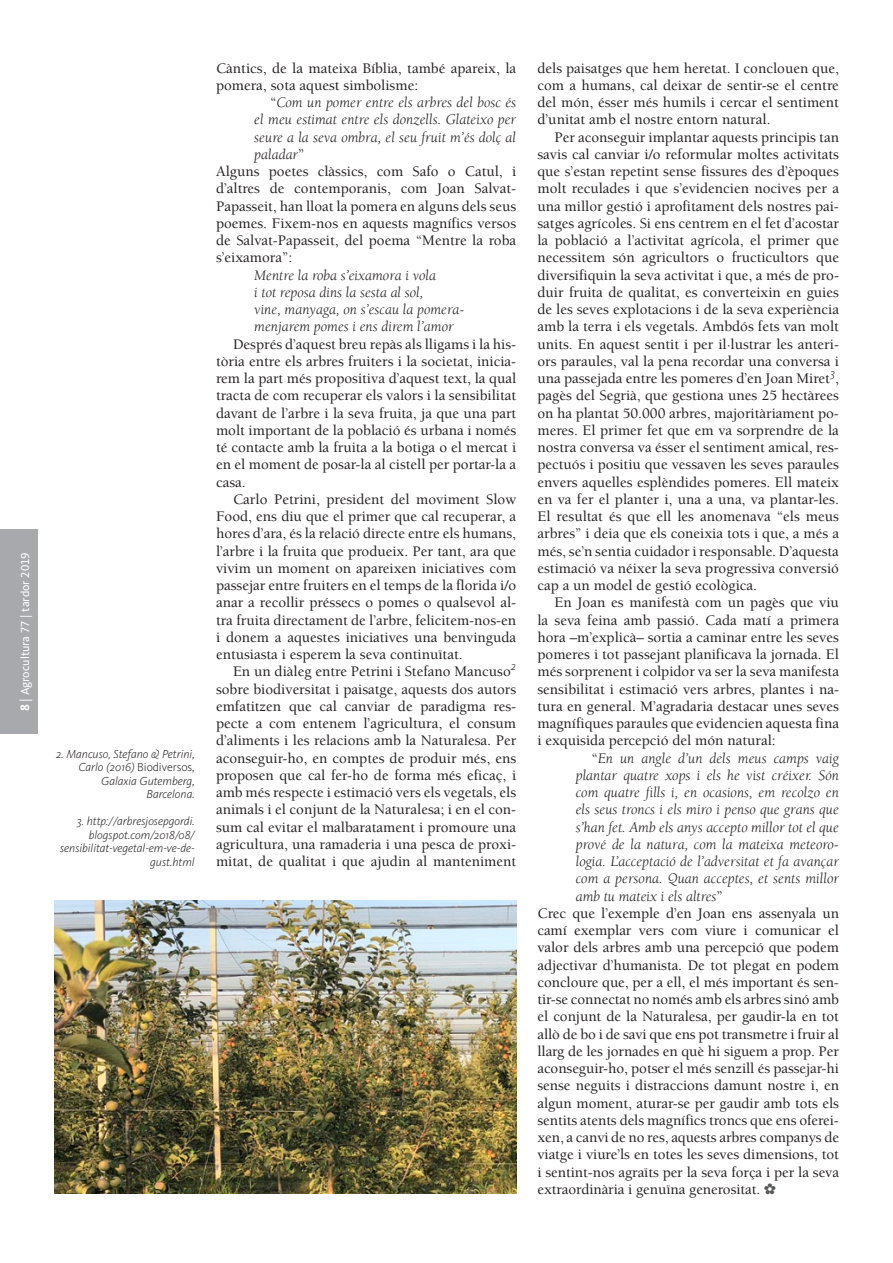
<style>
.page{position:relative;width:893px;height:1263px;background:#fff}
.page>*{position:absolute;margin:0;border:0;box-sizing:border-box;transform-origin:0 0}
.t1{font:500 15px/17.2px "Berkeley";letter-spacing:-.005em;color:#231f20;text-align:justify}
.t2{font:italic 15px/17.2px "Berkeley";color:#231f20}
.t3{font:italic 300 12px/13.5px "Kievit OT";color:#231f20;text-align:right}
.t4{font:12px "Kievit OT";color:#fff}
.s1{font-weight:700;font-size:12.75px}
.s2{font-size:12.75px}
.s3{font-style:normal}
.s4{font-weight:500;font-style:normal}
.s5{color:#57585a}
</style>
<div class="page">
<div style="left:0;top:529px;width:38px;height:204px;background:#a8a9ad"></div>
<hr style="left:892px;top:0;width:1px;height:206px;background:#57585a">
<img style="left:54px;top:901px;width:462px;height:293px">
<p class="t4" style="left:18px;top:711px;width:161px;rotate:-90deg"><span class="s1">8</span> <span class="s2">|</span> Agrocultura 77 | tardor 2019</p>
<p class="t3" style="left:56px;top:747px;width:140px">2. Mancuso, Stefano &amp; Petrini,<br>Carlo (2016) <span class="s3">Biodiversos</span>,<br>Galaxia Gutemberg,<br>Barcelona.</p>
<p class="t3" style="left:60px;top:814px;width:136px">3. http://arbresjosepgordi. blogspot.com/2018/08/ sensibilitat-vegetal-em-ve-de&shy;gust.html</p>
<p class="t1" style="left:216px;top:59px;width:302px">Càntics, de la mateixa Bíblia, també apareix, la pomera, sota aquest simbolisme:</p>
<p class="t2" style="left:270px;top:94px;width:248px"><span class="s4">“</span>Com un pomer entre els arbres del bosc és</p>
<p class="t2" style="left:254px;top:111px;width:263px">el meu estimat entre els donzells. Glateixo per</p>
<p class="t2" style="left:254px;top:129px;width:263px">seure a la seva ombra, el seu fruit m’és dolç al</p>
<p class="t2" style="left:254px;top:146px;width:52px">paladar<span class="s4">”</span></p>
<p class="t1" style="left:216px;top:163px;width:302px">Alguns poetes clàssics, com Safo o Catul, i</p>
<p class="t1" style="left:216px;top:180px;width:302px">d’altres de contemporanis, com Joan Salvat-</p>
<p class="t1" style="left:216px;top:197px;width:302px">Papasseit, han lloat la pomera en alguns dels seus</p>
<p class="t1" style="left:216px;top:215px;width:302px">poemes. Fixem-nos en aquests magnífics versos</p>
<p class="t1" style="left:216px;top:232px;width:302px">de Salvat-Papasseit, del poema “Mentre la roba</p>
<p class="t1" style="left:216px;top:249px;width:78px">s’eixamora”:</p>
<p class="t2" style="left:254px;top:267px;width:212px">Mentre la roba s’eixamora i vola<br>i tot reposa dins la sesta al sol,<br>vine, manyaga, on s’escau la pomera&shy;menjarem pomes i ens direm l’amor</p>
<p class="t1" style="left:216px;top:335px;width:302px;text-indent:17px">Després d’aquest breu repàs als lligams i la his&shy;tòria entre els arbres fruiters i la societat, inicia&shy;rem la part més propositiva d’aquest text, la qual tracta de com recuperar els valors i la sensibilitat davant de l’arbre i la seva fruita, ja que una part molt important de la població és urbana i només té contacte amb la fruita a la botiga o el mercat i en el moment de posar-la al cistell per portar-la a casa.</p>
<p class="t1" style="left:216px;top:491px;width:302px;text-indent:17px">Carlo Petrini, president del moviment Slow Food, ens diu que el primer que cal recuperar, a hores d’ara, és la relació directe entre els humans, l’arbre i la fruita que produeix. Per tant, ara que vivim un moment on apareixen iniciatives com passejar entre fruiters en el temps de la florida i/o anar a recollir préssecs o pomes o qualsevol al&shy;tra fruita directament de l’arbre, felicitem-nos-en i donem a aquestes iniciatives una benvinguda entusiasta i esperem la seva continuïtat.</p>
<p class="t1" style="left:216px;top:663px;width:302px;text-indent:17px">En un diàleg entre Petrini i Stefano Mancuso<sup>2 </sup>sobre biodiversitat i paisatge, aquests dos autors emfatitzen que cal canviar de paradigma res&shy;pecte a com entenem l’agricultura, el consum d’aliments i les relacions amb la Naturalesa. Per aconseguir-ho, en comptes de produir més, ens proposen que cal fer-ho de forma més eficaç, i amb més respecte i estimació vers els vegetals, els animals i el conjunt de la Naturalesa; i en el con&shy;sum cal evitar el malbaratament i promoure una agricultura, una ramaderia i una pesca de proxi&shy;mitat, de qualitat i que ajudin al manteniment</p>
<p class="t1" style="left:537px;top:59px;width:303px">dels paisatges que hem heretat. I conclouen que, com a humans, cal deixar de sentir-se el centre del món, ésser més humils i cercar el sentiment d’unitat amb el nostre entorn natural.</p>
<p class="t1" style="left:537px;top:128px;width:303px;text-indent:17px">Per aconseguir implantar aquests principis tan savis cal canviar i/o reformular moltes activitats que s’estan repetint sense fissures des d’èpoques molt reculades i que s’evidencien nocives per a una millor gestió i aprofitament dels nostres pai&shy;satges agrícoles. Si ens centrem en el fet d’acostar la població a l’activitat agrícola, el primer que necessitem són agricultors o fructicultors que diversifiquin la seva activitat i que, a més de pro&shy;duir fruita de qualitat, es converteixin en guies de les seves explotacions i de la seva experiència amb la terra i els vegetals. Ambdós fets van molt units. En aquest sentit i per il·lustrar les anteri&shy;ors paraules, val la pena recordar una conversa i una passejada entre les pomeres d’en Joan Miret<sup>3</sup>, pagès del Segrià, que gestiona unes 25 hectàrees on ha plantat 50.000 arbres, majoritàriament po&shy;meres. El primer fet que em va sorprendre de la nostra conversa va ésser el sentiment amical, res&shy;pectuós i positiu que vessaven les seves paraules envers aquelles esplèndides pomeres. Ell mateix en va fer el planter i, una a una, va plantar-les.<br>El resultat és que ell les anomenava “els meus arbres” i deia que els coneixia tots i que, a més a més, se’n sentia cuidador i responsable. D’aquesta estimació va néixer la seva progressiva conversió cap a un model de gestió ecològica.</p>
<p class="t1" style="left:537px;top:594px;width:303px;text-indent:17px">En Joan es manifestà com un pagès que viu la seva feina amb passió. Cada matí a primera hora –m’explicà– sortia a caminar entre les seves pomeres i tot passejant planificava la jornada. El més sorprenent i colpidor va ser la seva manifesta sensibilitat i estimació vers arbres, plantes i na&shy;tura en general. M’agradaria destacar unes seves magnífiques paraules que evidencien aquesta fina i exquisida percepció del món natural:</p>
<p class="t2" style="left:591px;top:750px;width:249px"><span class="s4">“</span>En un angle d’un dels meus camps vaig</p>
<p class="t2" style="left:576px;top:767px;width:265px">plantar quatre xops i els he vist créixer. Són</p>
<p class="t2" style="left:576px;top:784px;width:265px">com quatre fills i, en ocasions, em recolzo en</p>
<p class="t2" style="left:576px;top:801px;width:265px">els seus troncs i els miro i penso que grans que</p>
<p class="t2" style="left:576px;top:819px;width:265px">s’han fet. Amb els anys accepto millor tot el que</p>
<p class="t2" style="left:576px;top:836px;width:265px">prové de la natura, com la mateixa meteoro-</p>
<p class="t2" style="left:576px;top:853px;width:265px">logia. L’acceptació de l’adversitat et fa avançar</p>
<p class="t2" style="left:576px;top:870px;width:265px">com a persona. Quan acceptes, et sents millor</p>
<p class="t2" style="left:576px;top:888px;width:149px">amb tu mateix i els altres<span class="s4">”</span></p>
<p class="t1" style="left:537px;top:905px;width:303px">Crec que l’exemple d’en Joan ens assenyala un</p>
<p class="t1" style="left:537px;top:922px;width:303px">camí exemplar vers com viure i comunicar el</p>
<p class="t1" style="left:537px;top:939px;width:303px">valor dels arbres amb una percepció que podem</p>
<p class="t1" style="left:537px;top:956px;width:303px">adjectivar d’humanista. De tot plegat en podem</p>
<p class="t1" style="left:537px;top:974px;width:303px">concloure que, per a ell, el més important és sen-</p>
<p class="t1" style="left:537px;top:991px;width:303px">tir-se connectat no només amb els arbres sinó amb</p>
<p class="t1" style="left:537px;top:1008px;width:303px">el conjunt de la Naturalesa, per gaudir-la en tot</p>
<p class="t1" style="left:537px;top:1025px;width:303px">allò de bo i de savi que ens pot transmetre i fruir al</p>
<p class="t1" style="left:537px;top:1043px;width:303px">llarg de les jornades en què hi siguem a prop. Per</p>
<p class="t1" style="left:537px;top:1060px;width:303px">aconseguir-ho, potser el més senzill és passejar-hi</p>
<p class="t1" style="left:537px;top:1077px;width:303px">sense neguits i distraccions damunt nostre i, en</p>
<p class="t1" style="left:537px;top:1094px;width:303px">algun moment, aturar-se per gaudir amb tots els</p>
<p class="t1" style="left:537px;top:1112px;width:303px">sentits atents dels magnífics troncs que ens oferei-</p>
<p class="t1" style="left:537px;top:1129px;width:303px">xen, a canvi de no res, aquests arbres companys de</p>
<p class="t1" style="left:537px;top:1146px;width:303px">viatge i viure’ls en totes les seves dimensions, tot</p>
<p class="t1" style="left:537px;top:1163px;width:303px">i sentint-nos agraïts per la seva força i per la seva</p>
<p class="t1" style="left:537px;top:1181px;width:240px">extraordinària i genuïna generositat. <span class="s5">✿</span></p>
</div>
